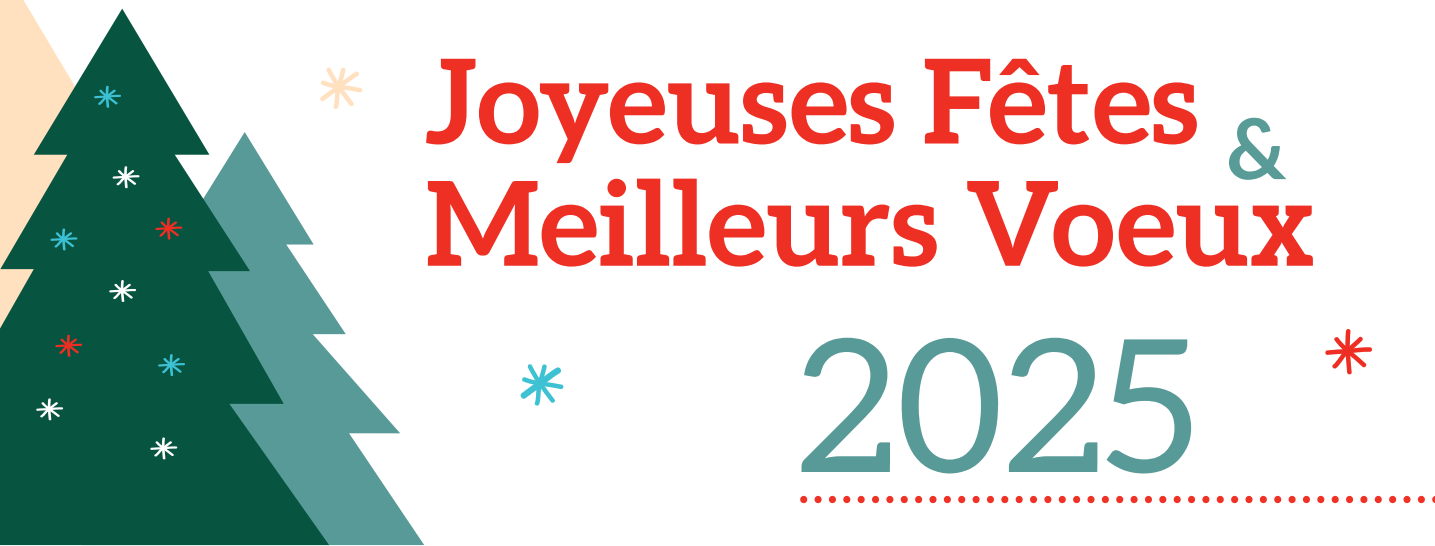
<style>
.page{position:relative;width:1435px;height:546px;background:#fff}
.page>*{position:absolute;margin:0;border:0;box-sizing:border-box;transform-origin:0 0}
.t1{font:700 117.25px "Aleo";color:#ee2f24}
.t2{font:700 84px "Aleo";color:#589b97}
.t3{font:63px "Minion Pro";color:#ee3225}
</style>
<div class="page">
<svg style="left:329px;top:309px;width:95px;height:236px"></svg>
<svg style="left:0;top:9px;width:329px;height:536px;fill:#075441"></svg>
<svg style="left:155px;top:218px;width:28px;height:22px"></svg>
<svg style="left:112px;top:166px;width:28px;height:23px"></svg>
<svg style="left:94px;top:86px;width:27px;height:22px"></svg>
<svg style="left:50px;top:228px;width:28px;height:23px"></svg>
<svg style="left:36px;top:398px;width:28px;height:23px"></svg>
<svg style="left:150px;top:437px;width:28px;height:23px"></svg>
<svg style="left:55px;top:335px;width:28px;height:22px"></svg>
<svg style="left:158px;top:354px;width:27px;height:22px"></svg>
<svg style="left:109px;top:280px;width:28px;height:22px"></svg>
<svg style="left:1325px;top:329px;width:47px;height:46px"></svg>
<svg style="left:319px;top:67px;width:43px;height:43px"></svg>
<svg style="left:520px;top:364px;width:44px;height:42px"></svg>
<svg style="left:802px;top:338px;width:389px;height:135px"></svg>
<p class="t1" style="left:424px;top:34px;width:776px">Joyeuses Fêtes</p>
<p class="t2" style="left:1228px;top:100px;width:62px">&amp;</p>
<p class="t1" style="left:426px;top:156px;width:891px">Meilleurs Voeux</p>
<p class="t3" style="left:797px;top:440px;width:634px">............................................</p>
</div>
